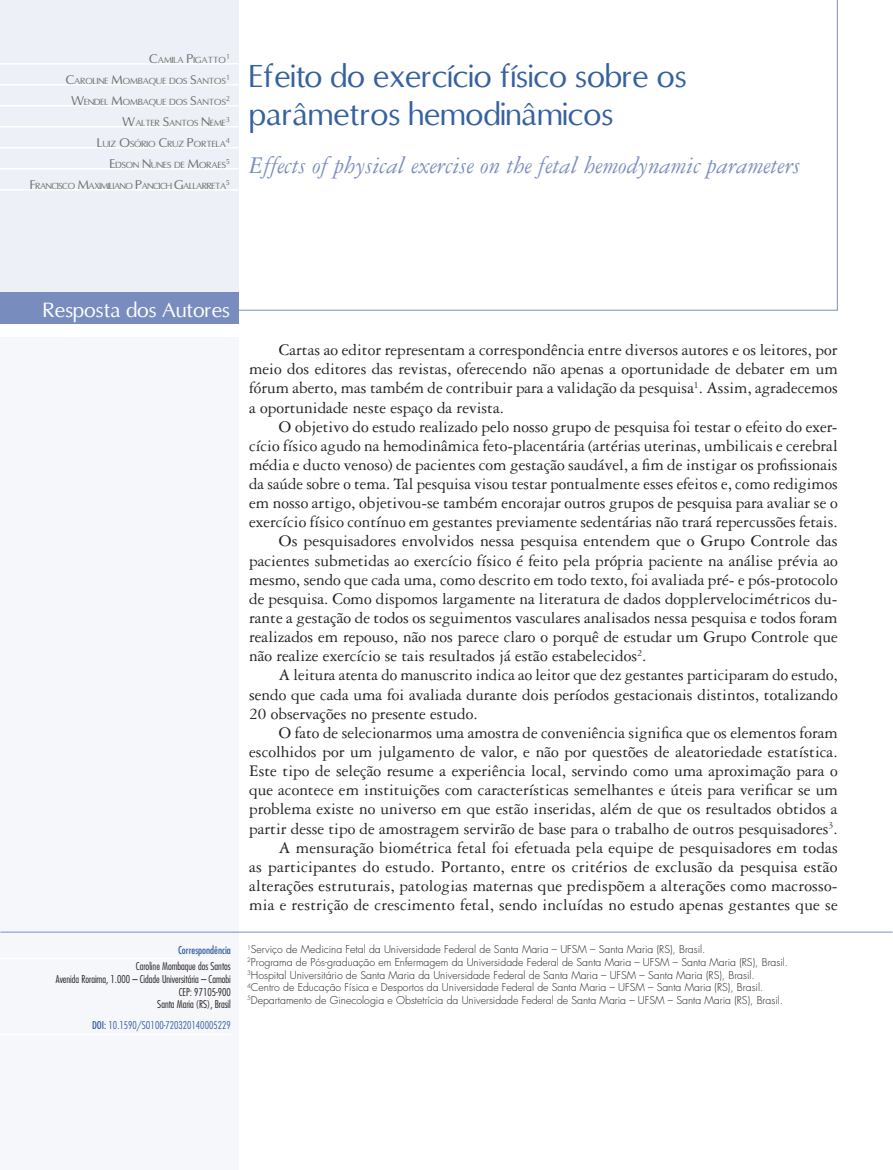
<style>
.page{position:relative;width:893px;height:1170px;background:#fff}
.page>*{position:absolute;margin:0;border:0;box-sizing:border-box;transform-origin:0 0}
._02_0_título{font:30px/38.2px "Omni";color:#3661a1}
._02_1_título_inglês{font:italic 25.5px "Garamond 3 LT Std";color:#7b8ec1}
._01_0_seção{font:19.5px "Omni";color:#fff}
._08_0_texto{font:17.25px/19.2px "Garamond 3 LT Std";color:#231f20;text-align:justify}
._03_2_titulação{font:300 10.5px "Futura Std";color:#231f20}
._04_1_endereço_de_co{font:300 condensed 10.5px "Futura Std";color:#231f20}
._05_2__DOI{font:300 condensed 10.5px "Futura Std";color:#3661a1}
._04_0_correspondênci{font:condensed 10.5px "Futura Std";color:#3661a1}
._03_0_autores{font:8.4px "Omni";color:#6c6d70}
._03_0_autores-2{font:8.4px "Omni";letter-spacing:-.045em;color:#6c6d70}
._03_0_autores-3{font:6.9px "Omni";color:#6c6d70}
.s1{font-size:12px}
.s2{font-weight:400}
</style>
<div class="page">
<div style="left:0;top:337px;width:239px;height:832px;background:#f6f7fa"></div>
<svg style="left:0;top:0;width:838px;height:311px"></svg>
<hr style="left:0;top:63px;width:239px;height:1px;background:#fff">
<hr style="left:0;top:84px;width:239px;height:1px;background:#fff">
<hr style="left:0;top:105px;width:239px;height:1px;background:#fff">
<hr style="left:0;top:126px;width:239px;height:1px;background:#fff">
<hr style="left:0;top:147px;width:239px;height:1px;background:#fff">
<hr style="left:0;top:168px;width:239px;height:1px;background:#fff">
<hr style="left:0;top:189px;width:239px;height:1px;background:#fff">
<hr style="left:0;top:957px;width:231px;height:2px;background:#fff">
<hr style="left:0;top:1033px;width:231px;height:2px;background:#fff">
<hr style="left:0;top:931px;width:893px;height:1px;background:#7b8ec1">
<div style="left:0;top:291px;width:239px;height:32px;background:#788cbd"></div>
<p class="_03_0_autores" style="left:149px;top:55px;width:78px"><span class="s1">C</span>AMILA <span class="s1">P</span>IGATTO</p>
<p class="_03_0_autores-3" style="left:226px;top:52px;width:6px">1</p>
<p class="_03_0_autores" style="left:66px;top:76px;width:162px"><span class="s1">C</span>AROLINE <span class="s1">M</span>OMBAQUE DOS <span class="s1">S</span>ANTOS</p>
<p class="_03_0_autores-3" style="left:226px;top:73px;width:6px">1</p>
<p class="_03_0_autores" style="left:71px;top:97px;width:156px"><span class="s1">W</span>ENDEL <span class="s1">M</span>OMBAQUE DOS <span class="s1">S</span>ANTOS</p>
<p class="_03_0_autores-3" style="left:226px;top:94px;width:6px">2</p>
<p class="_03_0_autores" style="left:122px;top:118px;width:105px"><span class="s1">W</span>ALTER <span class="s1">S</span>ANTOS <span class="s1">N</span>EME</p>
<p class="_03_0_autores-3" style="left:226px;top:115px;width:6px">3</p>
<p class="_03_0_autores" style="left:97px;top:139px;width:130px"><span class="s1">L</span>UIZ <span class="s1">O</span>SÓRIO <span class="s1">C</span>RUZ <span class="s1">P</span>ORTELA</p>
<p class="_03_0_autores-3" style="left:226px;top:136px;width:6px">4</p>
<p class="_03_0_autores" style="left:110px;top:160px;width:118px"><span class="s1">E</span>DSON <span class="s1">N</span>UNES DE <span class="s1">M</span>ORAES</p>
<p class="_03_0_autores-3" style="left:226px;top:157px;width:6px">5</p>
<p class="_03_0_autores-2" style="left:30px;top:181px;width:198px"><span class="s1">F</span>RANCISCO <span class="s1">M</span>AXIMILIANO <span class="s1">P</span>ANCICH <span class="s1">G</span>ALLARRETA</p>
<p class="_03_0_autores-3" style="left:226px;top:178px;width:6px">5</p>
<p class="_02_0_título" style="left:249px;top:57px;width:439px">Efeito do exercício físico sobre os parâmetros hemodinâmicos</p>
<p class="_02_1_título_inglês" style="left:249px;top:152px;width:553px">Effects of physical exercise on the fetal hemodynamic parameters</p>
<p class="_01_0_seção" style="left:43px;top:298px;width:188px">Resposta dos Autores</p>
<p class="_04_0_correspondênci" style="left:178px;top:943px;width:54px">Correspondência</p>
<p class="_04_1_endereço_de_co" style="left:136px;top:960px;width:96px">Caroline Mombaque dos Santos</p>
<p class="_04_1_endereço_de_co" style="left:56px;top:972px;width:176px">Avenida Roraima, 1.000 – Cidade Universitária – Camobi</p>
<p class="_04_1_endereço_de_co" style="left:179px;top:985px;width:54px">CEP: 97105-900</p>
<p class="_04_1_endereço_de_co" style="left:157px;top:998px;width:75px">Santa Maria (RS), Brasil</p>
<p class="_05_2__DOI" style="left:92px;top:1019px;width:140px"><span class="s2">DOI:</span> 10.1590/SO100-720320140005229</p>
<p class="_08_0_texto" style="left:249px;top:340px;width:590px;text-indent:30px">Cartas ao editor representam a correspondência entre diversos autores e os leitores, por meio dos editores das revistas, oferecendo não apenas a oportunidade de debater em um fórum aberto, mas também de contribuir para a validação da pesquisa<sup>1</sup>. Assim, agradecemos a oportunidade neste espaço da revista.</p>
<p class="_08_0_texto" style="left:249px;top:417px;width:590px;text-indent:30px">O objetivo do estudo realizado pelo nosso grupo de pesquisa foi testar o efeito do exer&shy;cício físico agudo na hemodinâmica feto-placentária (artérias uterinas, umbilicais e cerebral média e ducto venoso) de pacientes com gestação saudável, a fim de instigar os profissionais da saúde sobre o tema. Tal pesquisa visou testar pontualmente esses efeitos e, como redigimos em nosso artigo, objetivou-se também encorajar outros grupos de pesquisa para avaliar se o exercício físico contínuo em gestantes previamente sedentárias não trará repercussões fetais.</p>
<p class="_08_0_texto" style="left:249px;top:531px;width:590px;text-indent:30px">Os pesquisadores envolvidos nessa pesquisa entendem que o Grupo Controle das pacientes submetidas ao exercício físico é feito pela própria paciente na análise prévia ao mesmo, sendo que cada uma, como descrito em todo texto, foi avaliada pré- e pós-protocolo de pesquisa. Como dispomos largamente na literatura de dados dopplervelocimétricos du&shy;rante a gestação de todos os seguimentos vasculares analisados nessa pesquisa e todos foram realizados em repouso, não nos parece claro o porquê de estudar um Grupo Controle que não realize exercício se tais resultados já estão estabelecidos<sup>2</sup>.</p>
<p class="_08_0_texto" style="left:249px;top:665px;width:590px;text-indent:30px">A leitura atenta do manuscrito indica ao leitor que dez gestantes participaram do estudo, sendo que cada uma foi avaliada durante dois períodos gestacionais distintos, totalizando 20 observações no presente estudo.</p>
<p class="_08_0_texto" style="left:249px;top:723px;width:590px;text-indent:30px">O fato de selecionarmos uma amostra de conveniência significa que os elementos foram escolhidos por um julgamento de valor, e não por questões de aleatoriedade estatística.<br>Este tipo de seleção resume a experiência local, servindo como uma aproximação para o que acontece em instituições com características semelhantes e úteis para verificar se um problema existe no universo em que estão inseridas, além de que os resultados obtidos a partir desse tipo de amostragem servirão de base para o trabalho de outros pesquisadores<sup>3</sup>.</p>
<p class="_08_0_texto" style="left:249px;top:837px;width:590px;text-indent:30px">A mensuração biométrica fetal foi efetuada pela equipe de pesquisadores em todas as participantes do estudo. Portanto, entre os critérios de exclusão da pesquisa estão alterações estruturais, patologias maternas que predispõem a alterações como macrosso&shy;mia e restrição de crescimento fetal, sendo incluídas no estudo apenas gestantes que se</p>
<p class="_03_2_titulação" style="left:247px;top:943px;width:460px"><sup>1</sup>Serviço de Medicina Fetal da Universidade Federal de Santa Maria – UFSM – Santa Maria (RS), Brasil.</p>
<p class="_03_2_titulação" style="left:247px;top:955px;width:543px"><sup>2</sup>Programa de Pós-graduação em Enfermagem da Universidade Federal de Santa Maria – UFSM – Santa Maria (RS), Brasil.</p>
<p class="_03_2_titulação" style="left:247px;top:968px;width:509px"><sup>3</sup>Hospital Universitário de Santa Maria da Universidade Federal de Santa Maria – UFSM – Santa Maria (RS), Brasil.</p>
<p class="_03_2_titulação" style="left:247px;top:980px;width:518px"><sup>4</sup>Centro de Educação Física e Desportos da Universidade Federal de Santa Maria – UFSM – Santa Maria (RS), Brasil.</p>
<p class="_03_2_titulação" style="left:247px;top:993px;width:538px"><sup>5</sup>Departamento de Ginecologia e Obstetrícia da Universidade Federal de Santa Maria – UFSM – Santa Maria (RS), Brasil.</p>
</div>
